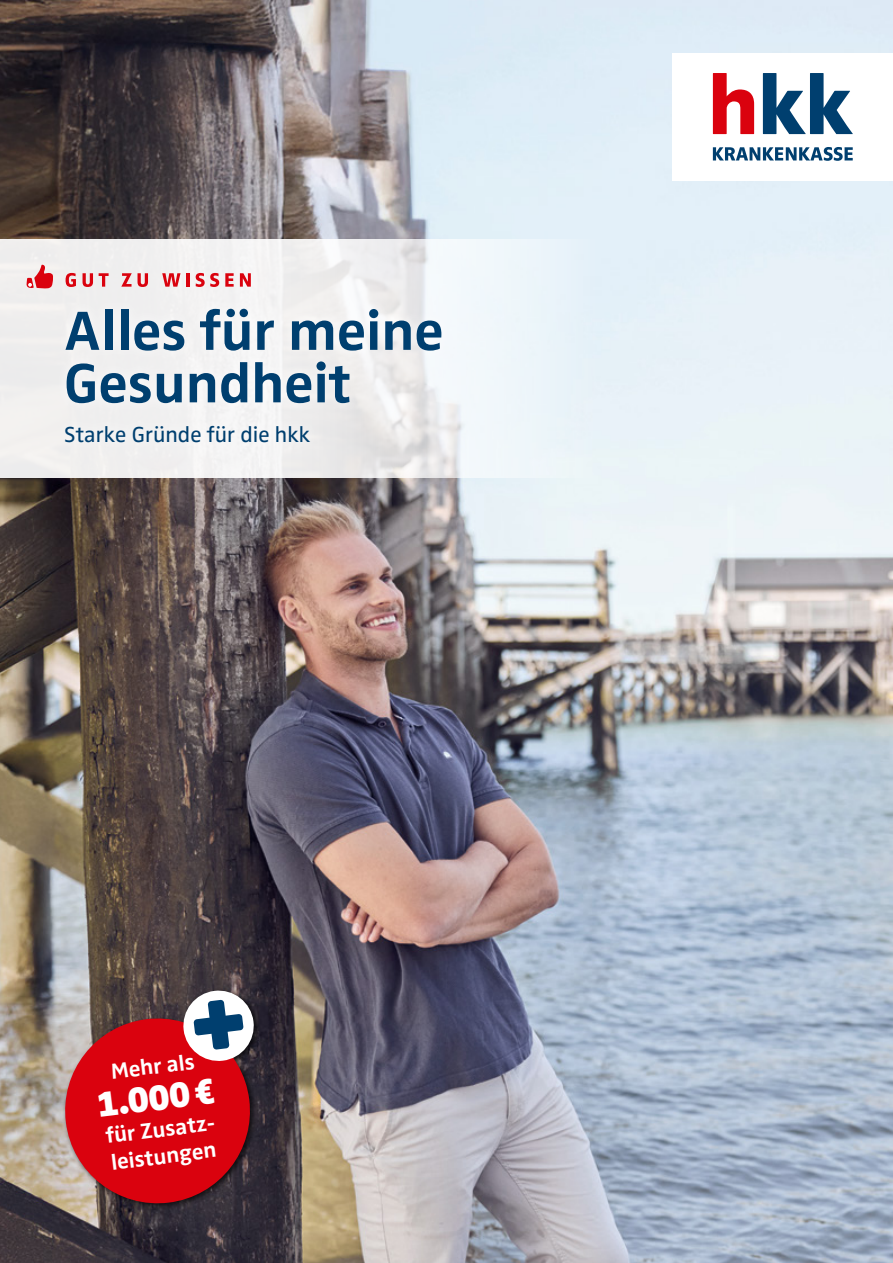
<style>
.page{position:relative;width:893px;height:1263px;background:#fff}
.page>*{position:absolute;margin:0;border:0;box-sizing:border-box;transform-origin:0 0}
.t1{font:700 57px/52.5px "Zwo Pro";color:#003f6f}
.t2{font:900 36.3px "Zwo Pro";color:#fff}
.t3{font:700 22.5px/27px "Zwo Pro";color:#fff}
.t4{font:22.5px "Zwo Pro";color:#003f6f}
</style>
<div class="page">
<img style="left:0;top:0;width:893px;height:1263px">
<svg style="left:0;top:240px;width:597px;height:238px;fill:#eff2f3"></svg>
<svg style="left:66px;top:273px;width:10px;height:14px"></svg>
<svg style="left:83px;top:273px;width:10px;height:14px"></svg>
<svg style="left:99px;top:273px;width:10px;height:14px"></svg>
<svg style="left:121px;top:273px;width:11px;height:14px"></svg>
<svg style="left:138px;top:273px;width:10px;height:14px"></svg>
<svg style="left:162px;top:273px;width:19px;height:14px"></svg>
<hr style="left:186px;top:273px;width:3px;height:14px;background:#da020e">
<svg style="left:196px;top:273px;width:23px;height:14px"></svg>
<svg style="left:225px;top:273px;width:9px;height:14px"></svg>
<svg style="left:240px;top:273px;width:11px;height:14px"></svg>
<svg style="left:27px;top:265px;width:26px;height:24px"></svg>
<div style="left:62px;top:987px;width:198px;height:223px;background:#000;opacity:.7"></div>
<svg style="left:60px;top:988px;width:196px;height:221px;background:#b3323a"></svg>
<div style="left:54px;top:413px;width:267px;height:40px;background:#f2f1f1"></div>
<div style="left:55px;top:297px;width:398px;height:118px;background:#f3f3f3"></div>
<div style="left:673px;top:53px;width:220px;height:128px;background:#fff"></div>
<svg style="left:713px;top:73px;width:41px;height:61px"></svg>
<svg style="left:763px;top:73px;width:90px;height:61px"></svg>
<svg style="left:713px;top:147px;width:140px;height:14px"></svg>
<h1 class="t1" style="left:64px;top:300px;width:381px">Alles für meine<br>Gesundheit</h1>
<p class="t4" style="left:64px;top:417px;width:248px">Starke Gründe für die hkk</p>
<p class="t3" style="left:109px;top:1056px;width:86px;rotate:-7deg">Mehr als</p>
<h2 class="t2" style="left:94px;top:1077px;width:120px;rotate:-7deg">1.000€</h2>
<p class="t3" style="left:104px;top:1121px;width:114px;rotate:-7deg">für Zusatz&shy;leistungen</p>
</div>
